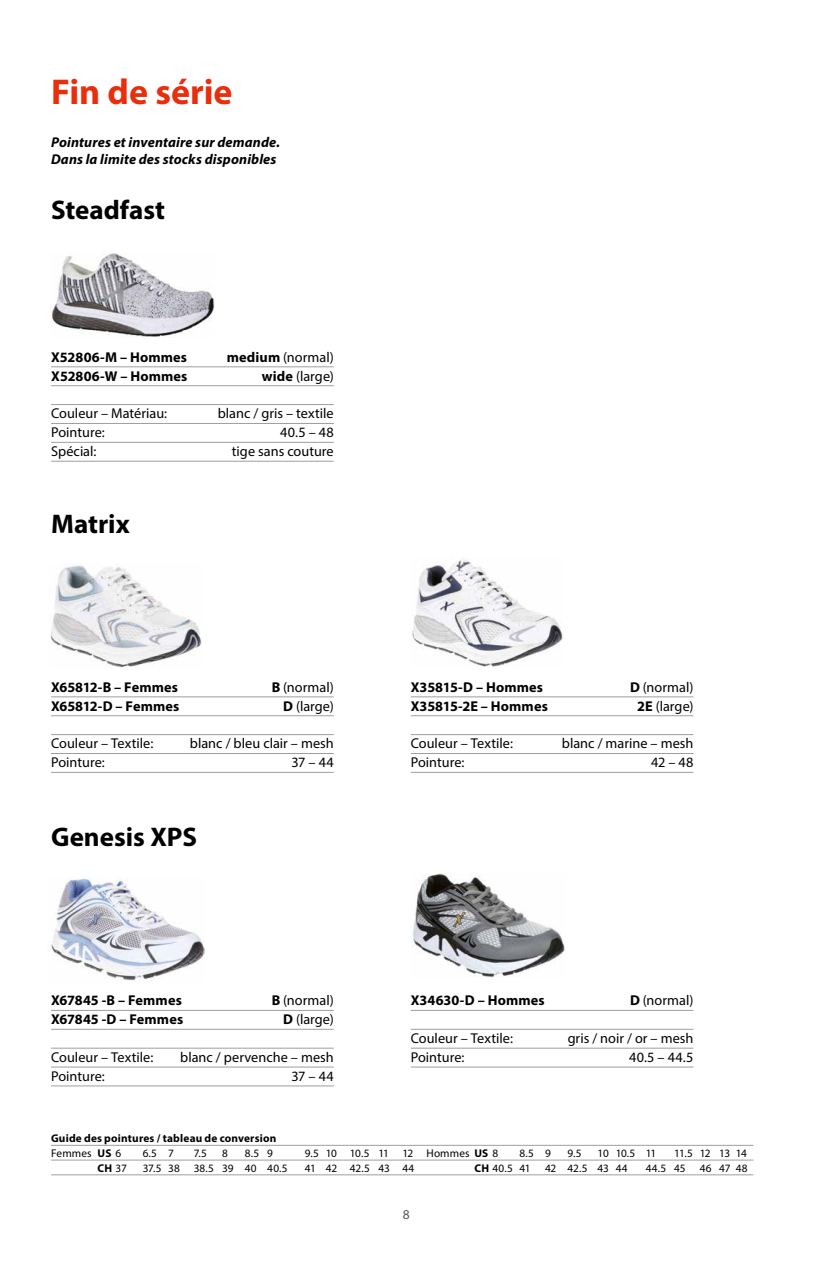
<style>
.page{position:relative;width:813px;height:1263px;background:#fff}
.page>*{position:absolute;margin:0;border:0;box-sizing:border-box;transform-origin:0 0}
.t1{font:700 36px "Myriad Pro";color:#e92e0e}
.t2{font:700 27px "Myriad Pro";color:#000}
.t3{font:14.25px "Myriad Pro";color:#000}
.t4{font:700 14.25px "Myriad Pro";letter-spacing:.005em;color:#000}
.t5{font:italic 700 14.25px/16.5px "Myriad Pro";letter-spacing:.01em;color:#000}
.t6{font:13.5px "Myriad Pro";color:#555756}
.t7{font:11.25px "Myriad Pro";letter-spacing:-.015em;color:#000}
.t8{font:700 11.25px/14.7px "Myriad Pro";letter-spacing:.015em;color:#000}
.t9{font:11.25px "Myriad Pro";letter-spacing:.01em;color:#000}
.t10{font:11.25px "Myriad Pro";letter-spacing:.005em;color:#000}
.s1{font-weight:700}
.s2{font-weight:400}
</style>
<div class="page">
<img style="left:50px;top:253px;width:164px;height:84px">
<img style="left:412px;top:559px;width:151px;height:108px">
<img style="left:51px;top:565px;width:151px;height:103px">
<img style="left:412px;top:874px;width:153px;height:104px">
<img style="left:51px;top:878px;width:153px;height:103px">
<hr style="left:51px;top:367px;width:282px;height:1px;background:#9d9e9e">
<hr style="left:51px;top:385px;width:282px;height:1px;background:#9d9e9e">
<hr style="left:51px;top:404px;width:282px;height:1px;background:#9d9e9e">
<hr style="left:51px;top:423px;width:282px;height:1px;background:#9d9e9e">
<hr style="left:51px;top:442px;width:282px;height:1px;background:#9d9e9e">
<hr style="left:51px;top:461px;width:282px;height:1px;background:#9d9e9e">
<hr style="left:410px;top:697px;width:283px;height:1px;background:#9d9e9e">
<hr style="left:410px;top:715px;width:283px;height:1px;background:#9d9e9e">
<hr style="left:410px;top:734px;width:283px;height:1px;background:#9d9e9e">
<hr style="left:410px;top:753px;width:283px;height:1px;background:#9d9e9e">
<hr style="left:410px;top:772px;width:283px;height:1px;background:#9d9e9e">
<hr style="left:51px;top:697px;width:282px;height:1px;background:#9d9e9e">
<hr style="left:51px;top:715px;width:282px;height:1px;background:#9d9e9e">
<hr style="left:51px;top:734px;width:282px;height:1px;background:#9d9e9e">
<hr style="left:51px;top:753px;width:282px;height:1px;background:#9d9e9e">
<hr style="left:51px;top:772px;width:282px;height:1px;background:#9d9e9e">
<hr style="left:410px;top:1010px;width:283px;height:1px;background:#9d9e9e">
<hr style="left:410px;top:1029px;width:283px;height:1px;background:#9d9e9e">
<hr style="left:410px;top:1048px;width:283px;height:1px;background:#9d9e9e">
<hr style="left:410px;top:1067px;width:283px;height:1px;background:#9d9e9e">
<hr style="left:51px;top:1010px;width:282px;height:1px;background:#9d9e9e">
<hr style="left:51px;top:1029px;width:282px;height:1px;background:#9d9e9e">
<hr style="left:51px;top:1048px;width:282px;height:1px;background:#9d9e9e">
<hr style="left:51px;top:1067px;width:282px;height:1px;background:#9d9e9e">
<hr style="left:51px;top:1086px;width:282px;height:1px;background:#9d9e9e">
<hr style="left:51px;top:1145px;width:702px;height:1px;background:#9d9e9e">
<hr style="left:51px;top:1160px;width:702px;height:1px;background:#9d9e9e">
<hr style="left:51px;top:1174px;width:702px;height:1px;background:#9d9e9e">
<h1 class="t1" style="left:51px;top:68px;width:183px">Fin de série</h1>
<p class="t5" style="left:51px;top:134px;width:230px">Pointures et inventaire sur demande.<br>Dans la limite des stocks disponibles</p>
<h2 class="t2" style="left:51px;top:192px;width:115px">Steadfast</h2>
<p class="t4" style="left:51px;top:348px;width:137px">X52806-M – Hommes</p>
<p class="t3" style="left:227px;top:348px;width:108px"><span class="s1">medium</span> (normal)</p>
<p class="t4" style="left:51px;top:366px;width:138px">X52806-W – Hommes</p>
<p class="t3" style="left:262px;top:367px;width:73px"><span class="s1">wide</span> (large)</p>
<p class="t3" style="left:51px;top:405px;width:117px">Couleur – Matériau:</p>
<p class="t3" style="left:217px;top:405px;width:118px">blanc / gris – textile</p>
<p class="t3" style="left:51px;top:424px;width:55px">Pointure:</p>
<p class="t3" style="left:280px;top:424px;width:55px">40.5 – 48</p>
<p class="t3" style="left:51px;top:443px;width:47px">Spécial:</p>
<p class="t3" style="left:232px;top:443px;width:103px">tige sans couture</p>
<h2 class="t2" style="left:51px;top:506px;width:80px">Matrix</h2>
<p class="t4" style="left:51px;top:678px;width:128px">X65812-B – Femmes</p>
<p class="t3" style="left:271px;top:678px;width:64px"><span class="s1">B</span> (normal)</p>
<p class="t4" style="left:51px;top:696px;width:130px">X65812-D – Femmes</p>
<p class="t3" style="left:283px;top:697px;width:52px"><span class="s1">D</span> (large)</p>
<p class="t3" style="left:51px;top:735px;width:104px">Couleur – Textile:</p>
<p class="t3" style="left:190px;top:735px;width:145px">blanc / bleu clair – mesh</p>
<p class="t3" style="left:51px;top:754px;width:55px">Pointure:</p>
<p class="t3" style="left:291px;top:754px;width:44px">37 – 44</p>
<h2 class="t2" style="left:51px;top:819px;width:148px">Genesis XPS</h2>
<p class="t4" style="left:51px;top:991px;width:132px">X67845 -B – Femmes</p>
<p class="t3" style="left:271px;top:992px;width:64px"><span class="s1">B</span> (normal)</p>
<p class="t4" style="left:51px;top:1010px;width:134px">X67845 -D – Femmes</p>
<p class="t3" style="left:283px;top:1011px;width:52px"><span class="s1">D</span> (large)</p>
<p class="t3" style="left:51px;top:1048px;width:104px">Couleur – Textile:</p>
<p class="t3" style="left:180px;top:1048px;width:155px">blanc / pervenche – mesh</p>
<p class="t3" style="left:51px;top:1067px;width:55px">Pointure:</p>
<p class="t3" style="left:291px;top:1067px;width:44px">37 – 44</p>
<p class="t4" style="left:410px;top:678px;width:134px">X35815-D – Hommes</p>
<p class="t3" style="left:629px;top:678px;width:65px"><span class="s1">D</span> (normal)</p>
<p class="t4" style="left:410px;top:696px;width:138px">X35815-2E – Hommes</p>
<p class="t3" style="left:636px;top:697px;width:58px"><span class="s1">2E</span> (large)</p>
<p class="t3" style="left:410px;top:735px;width:104px">Couleur – Textile:</p>
<p class="t3" style="left:561px;top:735px;width:133px">blanc / marine – mesh</p>
<p class="t3" style="left:410px;top:754px;width:55px">Pointure:</p>
<p class="t3" style="left:651px;top:754px;width:44px">42 – 48</p>
<p class="t4" style="left:410px;top:991px;width:135px">X34630-D – Hommes</p>
<p class="t3" style="left:629px;top:992px;width:65px"><span class="s1">D</span> (normal)</p>
<p class="t3" style="left:410px;top:1029px;width:104px">Couleur – Textile:</p>
<p class="t3" style="left:567px;top:1029px;width:127px">gris / noir / or – mesh</p>
<p class="t3" style="left:410px;top:1048px;width:55px">Pointure:</p>
<p class="t3" style="left:629px;top:1048px;width:66px">40.5 – 44.5</p>
<p class="t8" style="left:51px;top:1131px;width:227px">Guide des pointures / tableau de conversion<br><span class="s2">Femmes</span> US <span class="s2">6</span></p>
<p class="t7" style="left:143px;top:1146px;width:33px">6.5 7</p>
<p class="t7" style="left:194px;top:1146px;width:15px">7.5</p>
<p class="t7" style="left:222px;top:1146px;width:7px">8</p>
<p class="t7" style="left:245px;top:1146px;width:30px">8.5 9</p>
<p class="t9" style="left:305px;top:1146px;width:195px">9.5 10 10.5 11 12 Hommes <span class="s1">US</span> 8</p>
<p class="t7" style="left:519px;top:1146px;width:33px">8.5 9</p>
<p class="t7" style="left:567px;top:1146px;width:16px">9.5</p>
<p class="t7" style="left:597px;top:1146px;width:60px">10 10.5 11</p>
<p class="t7" style="left:674px;top:1146px;width:74px">11.5 12 13 14</p>
<p class="t8" style="left:98px;top:1160px;width:31px">CH <span class="s2">37</span></p>
<p class="t10" style="left:143px;top:1161px;width:146px">37.5 38 38.5 39 40 40.5</p>
<p class="t7" style="left:305px;top:1161px;width:111px">41 42 42.5 43 44</p>
<p class="t7" style="left:474px;top:1161px;width:57px"><span class="s1">CH</span> 40.5 41</p>
<p class="t7" style="left:545px;top:1161px;width:84px">42 42.5 43 44</p>
<p class="t7" style="left:645px;top:1161px;width:103px">44.5 45 46 47 48</p>
<p class="t6" style="left:402px;top:1206px;width:8px">8</p>
</div>
